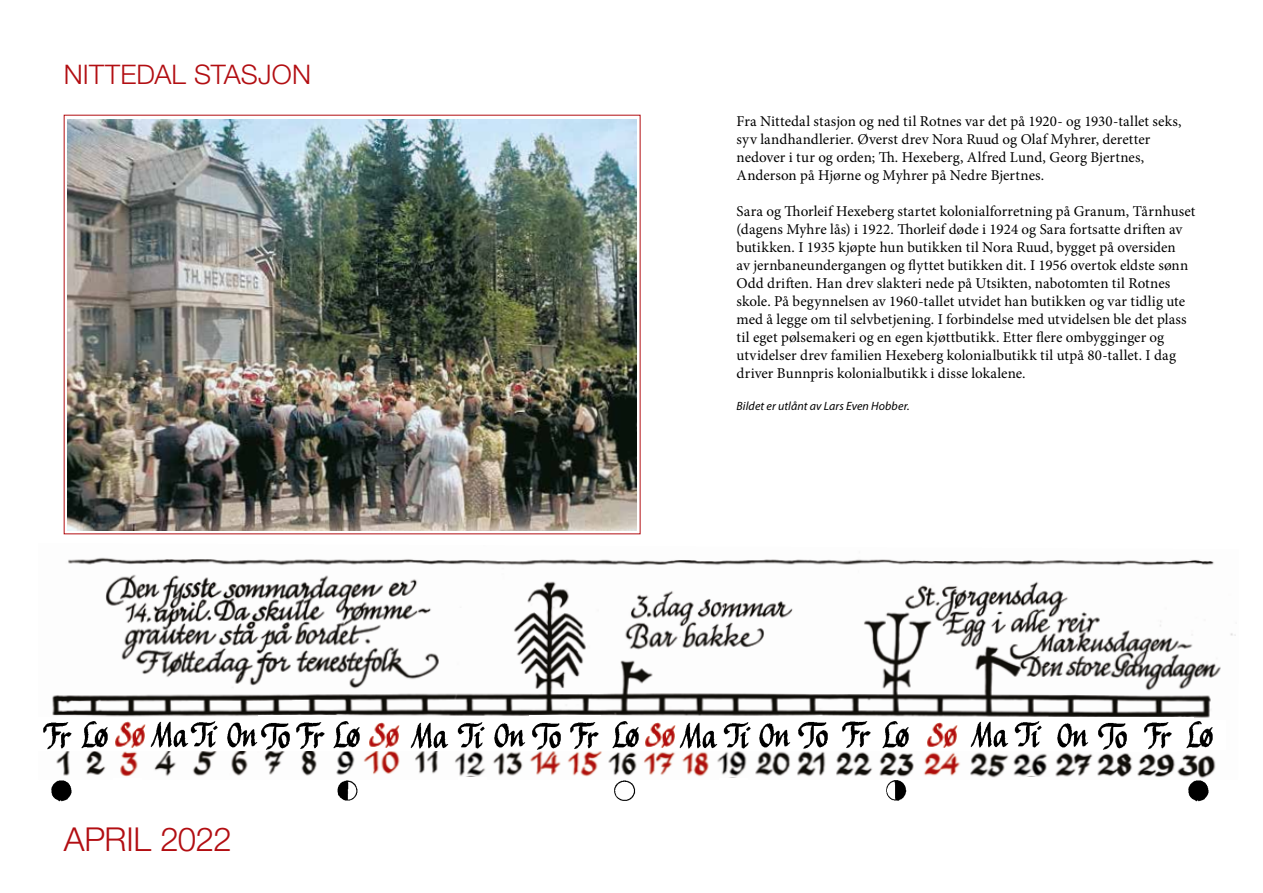
<style>
.page{position:relative;width:1263px;height:893px;background:#fff}
.page>*{position:absolute;margin:0;border:0;box-sizing:border-box;transform-origin:0 0}
.t1{font:300 33px "Helvetica Neue LT Pro";letter-spacing:-.015em;color:#b20e12}
.t2{font:300 27px "Helvetica Neue LT Pro";letter-spacing:.005em;color:#b20e12}
.t3{font:15px/18px "Minion Pro";letter-spacing:-.005em;color:#000}
.t4{font:italic 12px "Myriad Pro";letter-spacing:.01em;color:#000}
</style>
<div class="page">
<img style="left:68px;top:119px;width:568px;height:411px">
<img style="left:52px;top:557px;width:1184px;height:221px">
<div style="left:1021px;top:777px;width:28px;height:30px;background:#fff"></div>
<div style="left:458px;top:777px;width:28px;height:31px;background:#fff"></div>
<img style="left:886px;top:780px;width:21px;height:21px">
<img style="left:337px;top:780px;width:21px;height:21px">
<img style="left:51px;top:780px;width:21px;height:22px">
<img style="left:1188px;top:780px;width:21px;height:22px">
<img style="left:614px;top:780px;width:22px;height:21px">
<div style="left:0;top:718px;width:1193px;height:33px;background:#fff"></div>
<img style="left:882px;top:721px;width:27px;height:28px">
<img style="left:927px;top:722px;width:30px;height:26px">
<div style="left:41px;top:717px;width:36px;height:32px;background:#fff"></div>
<img style="left:43px;top:722px;width:29px;height:27px">
<div style="left:76px;top:717px;width:39px;height:32px;background:#fff"></div>
<img style="left:81px;top:721px;width:27px;height:28px">
<div style="left:328px;top:717px;width:40px;height:32px;background:#fff"></div>
<img style="left:333px;top:721px;width:27px;height:28px">
<img style="left:115px;top:721px;width:30px;height:27px">
<div style="left:150px;top:717px;width:45px;height:32px;background:#fff"></div>
<img style="left:150px;top:721px;width:39px;height:27px">
<img style="left:1057px;top:723px;width:32px;height:25px">
<svg style="left:190px;top:717px;width:36px;height:31px"></svg>
<div style="left:258px;top:715px;width:38px;height:36px;background:#fff"></div>
<img style="left:261px;top:722px;width:29px;height:28px">
<div style="left:529px;top:715px;width:38px;height:36px;background:#fff"></div>
<img style="left:532px;top:722px;width:29px;height:28px">
<img style="left:1098px;top:722px;width:29px;height:28px">
<div style="left:295px;top:715px;width:32px;height:36px;background:#fff"></div>
<img style="left:296px;top:722px;width:29px;height:27px">
<div style="left:568px;top:715px;width:33px;height:36px;background:#fff"></div>
<img style="left:570px;top:722px;width:29px;height:27px">
<div style="left:1178px;top:720px;width:47px;height:29px;background:#fff"></div>
<img style="left:1186px;top:721px;width:27px;height:28px">
<img style="left:612px;top:721px;width:27px;height:28px">
<img style="left:369px;top:722px;width:30px;height:26px">
<img style="left:645px;top:722px;width:31px;height:26px">
<div style="left:222px;top:718px;width:38px;height:31px;background:#fff"></div>
<img style="left:227px;top:722px;width:31px;height:26px">
<div style="left:488px;top:717px;width:42px;height:32px;background:#fff"></div>
<img style="left:494px;top:723px;width:32px;height:25px">
<img style="left:759px;top:723px;width:32px;height:25px">
<img style="left:1014px;top:721px;width:28px;height:27px">
<div style="left:410px;top:717px;width:39px;height:33px;background:#fff"></div>
<img style="left:410px;top:722px;width:39px;height:27px">
<div style="left:679px;top:717px;width:39px;height:33px;background:#fff"></div>
<img style="left:679px;top:722px;width:39px;height:27px">
<div style="left:458px;top:717px;width:31px;height:34px;background:#fff"></div>
<img style="left:458px;top:722px;width:27px;height:27px">
<img style="left:723px;top:722px;width:28px;height:27px">
<img style="left:971px;top:721px;width:38px;height:27px">
<img style="left:1144px;top:722px;width:28px;height:28px">
<div style="left:797px;top:717px;width:33px;height:33px;background:#fff"></div>
<img style="left:798px;top:721px;width:30px;height:28px">
<img style="left:842px;top:721px;width:29px;height:27px">
<h2 class="t2" style="left:64px;top:58px;width:249px">NITTEDAL STASJON</h2>
<h1 class="t1" style="left:64px;top:819px;width:170px">APRIL 2022</h1>
<p class="t3" style="left:737px;top:112px;width:446px">Fra Nittedal stasjon og ned til Rotnes var det på 1920- og 1930-tallet seks, syv landhandlerier. Øverst drev Nora Ruud og Olaf Myhrer, deretter nedover i tur og orden; Th. Hexeberg, Alfred Lund, Georg Bjertnes, Anderson på Hjørne og Myhrer på Nedre Bjertnes.</p>
<p class="t3" style="left:737px;top:202px;width:460px">Sara og Thorleif Hexeberg startet kolonialforretning på Granum, Tårnhuset (dagens Myhre lås) i 1922. Thorleif døde i 1924 og Sara fortsatte driften av butikken. I 1935 kjøpte hun butikken til Nora Ruud, bygget på oversiden<br>av jernbaneundergangen og flyttet butikken dit. I 1956 overtok eldste sønn Odd driften. Han drev slakteri nede på Utsikten, nabotomten til Rotnes skole. På begynnelsen av 1960-tallet utvidet han butikken og var tidlig ute med å legge om til selvbetjening. I forbindelse med utvidelsen ble det plass til eget pølsemakeri og en egen kjøttbutikk. Etter flere ombygginger og utvidelser drev familien Hexeberg kolonialbutikk til utpå 80-tallet. I dag driver Bunnpris kolonialbutikk i disse lokalene.</p>
<p class="t4" style="left:737px;top:399px;width:175px">Bildet er utlånt av Lars Even Hobber.</p>
</div>
